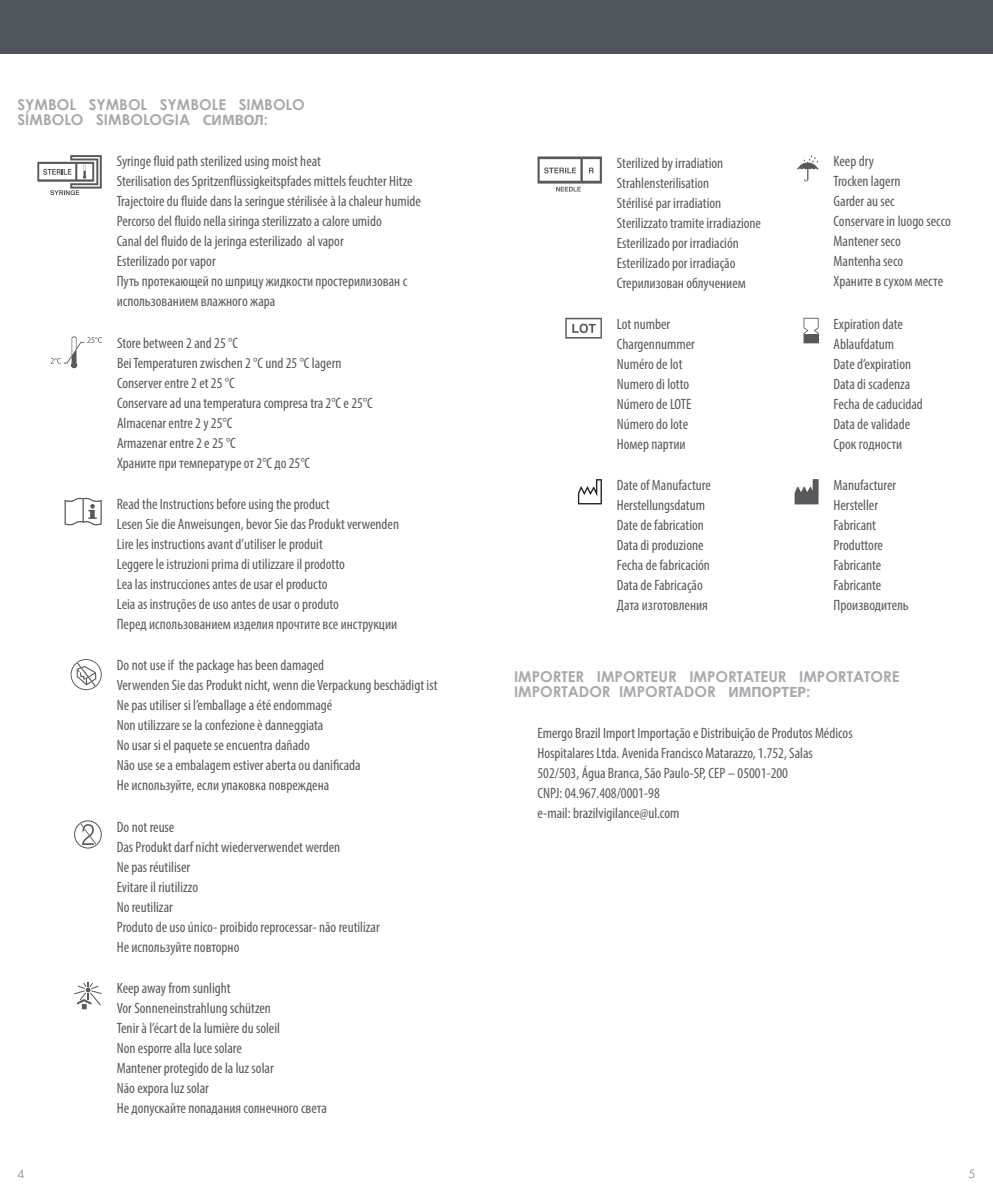
<style>
.page{position:relative;width:993px;height:1191px;background:#fff}
.page>*{position:absolute;margin:0;border:0;box-sizing:border-box;transform-origin:0 0}
.t1{font:condensed 15px/20px "Myriad Pro";color:#585a5b}
.t2{font:condensed 15px/20px "Myriad Pro";color:#58595b}
.t3{font:condensed 15px/20px "Myriad Pro";color:#5a595b}
.t4{font:700 15px/15px "Century Gothic";color:#a7a9ac}
.t5{font:300 12.5px "Futura PT";color:#58595b}
.s1{font-family:"Myriad Pro"}
</style>
<div class="page">
<div style="left:0;top:0;width:992px;height:53px;background:#50555b"></div>
<svg style="left:74px;top:820px;width:28px;height:28px"></svg>
<svg style="left:64px;top:497px;width:38px;height:29px"></svg>
<svg style="left:74px;top:982px;width:28px;height:27px"></svg>
<svg style="left:71px;top:659px;width:31px;height:31px"></svg>
<svg style="left:37px;top:155px;width:65px;height:40px"></svg>
<svg style="left:51px;top:336px;width:51px;height:32px"></svg>
<svg style="left:565px;top:318px;width:36px;height:20px"></svg>
<svg style="left:803px;top:318px;width:15px;height:25px"></svg>
<div style="left:803px;top:334px;width:14px;height:9px;background:#58595b"></div>
<svg style="left:794px;top:479px;width:24px;height:25px"></svg>
<svg style="left:577px;top:479px;width:24px;height:25px"></svg>
<svg style="left:797px;top:155px;width:21px;height:26px"></svg>
<svg style="left:537px;top:156px;width:64px;height:35px"></svg>
<p class="t4" style="left:18px;top:97px;width:289px">SYMBOL SYMBOL SYMBOLE SIMBOLO<br>SÍMBOLO SIMBOLOGIA <span class="s1">СИМВОЛ</span>:</p>
<p class="t1" style="left:117px;top:151px;width:305px">Syringe fluid path sterilized using moist heat<br>Sterilisation des Spritzenflüssigkeitspfades mittels feuchter Hitze Trajectoire du fluide dans la seringue stérilisée à la chaleur humide Percorso del fluido nella siringa sterilizzato a calore umido<br>Canal del fluido de la jeringa esterilizado al vapor<br>Esterilizado por vapor<br>Путь протекающей по шприцу жидкости простерилизован с использованием влажного жара</p>
<p class="t2" style="left:117px;top:332px;width:257px">Store between 2 and 25 °C<br>Bei Temperaturen zwischen 2 °C und 25 °C lagern Conserver entre 2 et 25 °C<br>Conservare ad una temperatura compresa tra 2°C e 25°C Almacenar entre 2 y 25°C<br>Armazenar entre 2 e 25 °C<br>Храните при температуре от 2°C до 25°C</p>
<p class="t1" style="left:117px;top:494px;width:284px">Read the Instructions before using the product<br>Lesen Sie die Anweisungen, bevor Sie das Produkt verwenden Lire les instructions avant d’utiliser le produit<br>Leggere le istruzioni prima di utilizzare il prodotto<br>Lea las instrucciones antes de usar el producto<br>Leia as instruções de uso antes de usar o produto<br>Перед использованием изделия прочтите все инструкции</p>
<p class="t1" style="left:117px;top:655px;width:322px">Do not use if the package has been damaged<br>Verwenden Sie das Produkt nicht, wenn die Verpackung beschädigt ist Ne pas utiliser si l’emballage a été endommagé<br>Non utilizzare se la confezione è danneggiata<br>No usar si el paquete se encuentra dañado<br>Não use se a embalagem estiver aberta ou danificada<br>Не используйте, если упаковка повреждена</p>
<p class="t1" style="left:117px;top:816px;width:264px">Do not reuse<br>Das Produkt darf nicht wiederverwendet werden<br>Ne pas réutiliser<br>Evitare il riutilizzo<br>No reutilizar<br>Produto de uso único- proibido reprocessar- não reutilizar<br>Не используйте повторно</p>
<p class="t2" style="left:117px;top:977px;width:211px">Keep away from sunlight<br>Vor Sonneneinstrahlung schützen<br>Tenir à l’écart de la lumière du soleil<br>Non esporre alla luce solare<br>Mantener protegido de la luz solar<br>Nāo expora luz solar<br>Не допускайте попадания солнечного света</p>
<p class="t1" style="left:616px;top:153px;width:146px">Sterilized by irradiation<br>Strahlensterilisation<br>Stérilisé par irradiation<br>Sterilizzato tramite irradiazione<br>Esterilizado por irradiación<br>Esterilizado por irradiação<br>Стерилизован облучением</p>
<p class="t1" style="left:833px;top:151px;width:119px">Keep dry<br>Trocken lagern<br>Garder au sec<br>Conservare in luogo secco<br>Mantener seco<br>Mantenha seco<br>Храните в сухом месте</p>
<p class="t1" style="left:616px;top:314px;width:79px">Lot number<br>Chargennummer<br>Numéro de lot<br>Numero di lotto<br>Número de LOTE<br>Número do lote<br>Номер партии</p>
<p class="t1" style="left:833px;top:314px;width:91px">Expiration date<br>Ablaufdatum<br>Date d’expiration<br>Data di scadenza<br>Fecha de caducidad<br>Data de validade<br>Срок годности</p>
<p class="t2" style="left:833px;top:475px;width:77px">Manufacturer<br>Hersteller<br>Fabricant<br>Produttore<br>Fabricante<br>Fabricante<br>Производитель</p>
<p class="t2" style="left:616px;top:475px;width:95px">Date of Manufacture<br>Herstellungsdatum<br>Date de fabrication<br>Data di produzione<br>Fecha de fabricación<br>Data de Fabricação<br>Дата изготовления</p>
<p class="t4" style="left:514px;top:668px;width:387px">IMPORTER IMPORTEUR IMPORTATEUR IMPORTATORE<br>IMPORTADOR IMPORTADOR <span class="s1">ИМПОРТЕР</span>:</p>
<p class="t3" style="left:537px;top:723px;width:316px">Emergo Brazil Import Importação e Distribuição de Produtos Médicos Hospitalares Ltda. Avenida Francisco Matarazzo, 1.752, Salas 502/503, Água Branca, São Paulo-SP, CEP – 05001-200<br>CNPJ: 04.967.408/0001-98<br>e-mail: brazilvigilance@ul.com</p>
<p class="t5" style="left:18px;top:1167px;width:8px">4</p>
<p class="t5" style="left:968px;top:1167px;width:8px">5</p>
</div>
